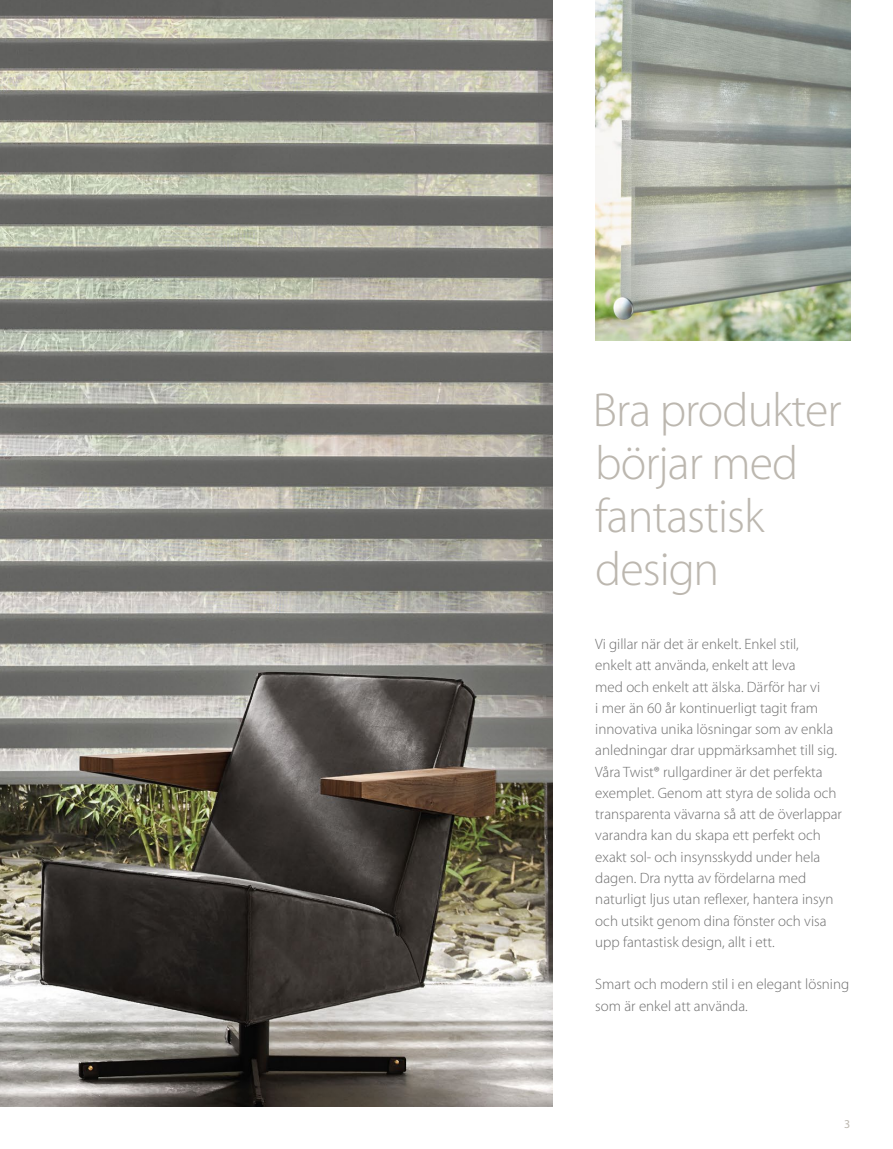
<style>
.page{position:relative;width:893px;height:1149px;background:#fff}
.page>*{position:absolute;margin:0;border:0;box-sizing:border-box;transform-origin:0 0}
.kop_diap{font:300 48px/53.1px "Myriad Pro";letter-spacing:-.02em;color:#bcb7af}
.t1{font:300 15px/21.3px "Myriad Pro";color:#6e6e6e}
.paginacijfer_oneven{font:12px "Myriad Pro";color:#bcb7af}
</style>
<div class="page">
<img style="left:0;top:0;width:553px;height:1106px">
<img style="left:595px;top:0;width:255px;height:340px">
<p class="kop_diap" style="left:593px;top:382px;width:250px">Bra produkter börjar med fantastisk design</p>
<p class="t1" style="left:595px;top:633px;width:248px">Vi gillar när det är enkelt. Enkel stil,<br>enkelt att använda, enkelt att leva<br>med och enkelt att älska. Därför har vi<br>i mer än 60 år kontinuerligt tagit fram innovativa unika lösningar som av enkla anledningar drar uppmärksamhet till sig.<br>Våra Twist® rullgardiner är det perfekta exemplet. Genom att styra de solida och transparenta vävarna så att de överlappar varandra kan du skapa ett perfekt och exakt sol- och insynsskydd under hela dagen. Dra nytta av fördelarna med naturligt ljus utan reflexer, hantera insyn och utsikt genom dina fönster och visa upp fantastisk design, allt i ett.</p>
<p class="t1" style="left:595px;top:973px;width:255px">Smart och modern stil i en elegant lösning som är enkel att använda.</p>
<p class="paginacijfer_oneven" style="left:844px;top:1115px;width:8px">3</p>
</div>
